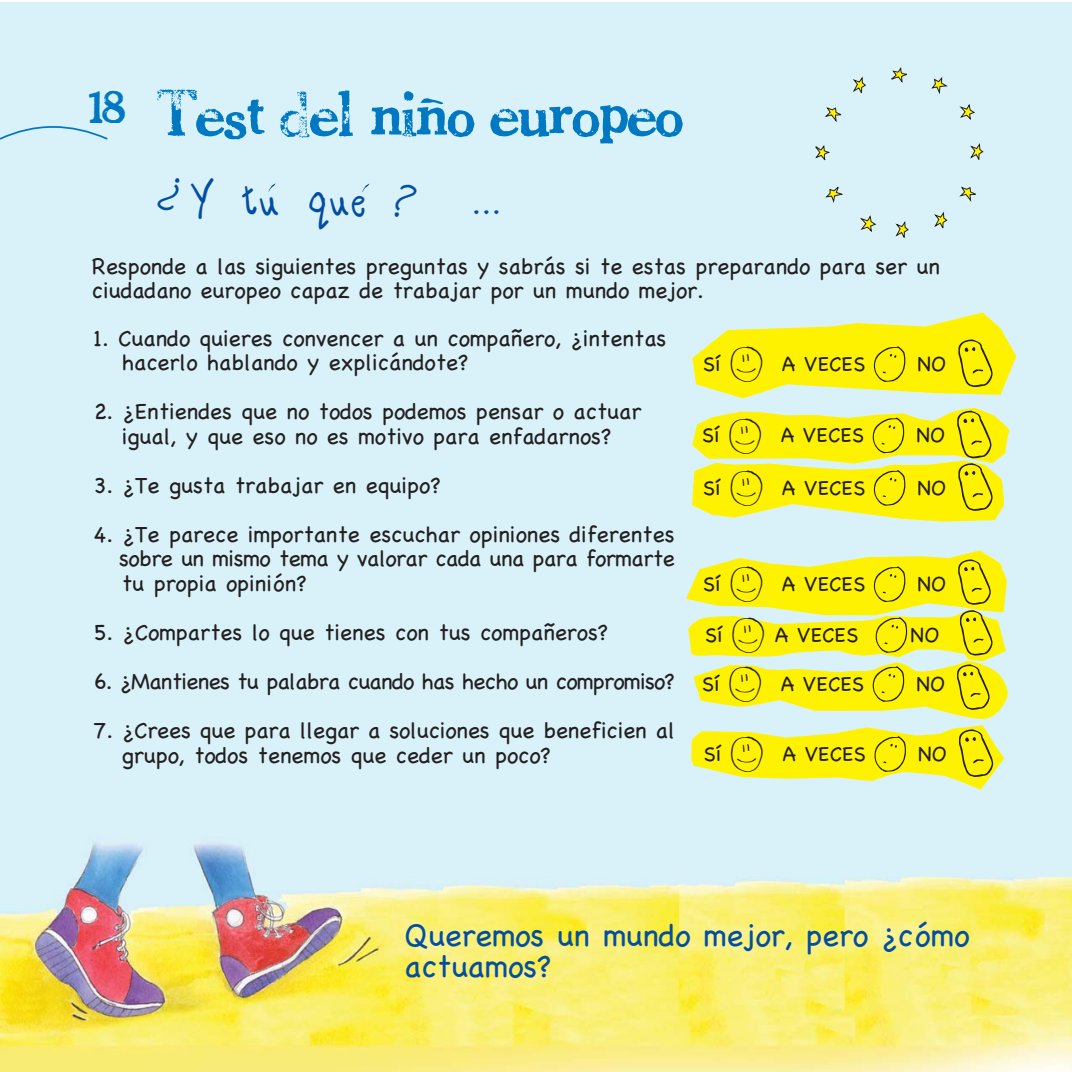
<style>
.page{position:relative;width:1072px;height:1072px;background:#fff}
.page>*{position:absolute;margin:0;border:0;box-sizing:border-box;transform-origin:0 0}
.t1{font:63px "Chelt Press Trial";color:#0079c2}
.t2{font:61.25px "Tombats Smilies";color:#231f20}
.t3{font:43.75px "Tombats Smilies";color:#231f20}
.t4{font:42px "Abc Kids";color:#034ea2}
.t5{font:31.5px/31.5px "Chalkboard";color:#034ea2}
.t6{font:22.75px/24.5px "Chalkboard";color:#231f20}
.t7{font:22.75px "Chalkboard";letter-spacing:-.03em;color:#231f20}
.t8{font:21px "Chalkboard";color:#231f20}
.s1{font-size:73.5px}
.s2{font-size:70px}
</style>
<div class="page">
<img style="left:1px;top:3px;width:1070px;height:1068px">
<svg style="left:0;top:123px;width:110px;height:18px;background:#c3e6f3"></svg>
<svg style="left:814px;top:145px;width:15px;height:16px"></svg>
<svg style="left:890px;top:68px;width:17px;height:14px"></svg>
<svg style="left:853px;top:77px;width:12px;height:17px"></svg>
<svg style="left:825px;top:107px;width:17px;height:15px"></svg>
<svg style="left:826px;top:186px;width:16px;height:16px"></svg>
<svg style="left:959px;top:187px;width:17px;height:14px"></svg>
<svg style="left:934px;top:212px;width:13px;height:17px"></svg>
<svg style="left:860px;top:216px;width:15px;height:16px"></svg>
<svg style="left:960px;top:104px;width:14px;height:15px"></svg>
<svg style="left:931px;top:77px;width:16px;height:16px"></svg>
<svg style="left:896px;top:221px;width:12px;height:17px"></svg>
<svg style="left:970px;top:144px;width:13px;height:16px"></svg>
<svg style="left:362px;top:183px;width:7px;height:9px"></svg>
<svg style="left:268px;top:183px;width:7px;height:9px"></svg>
<svg style="left:692px;top:312px;width:324px;height:86px;background:#f4f145"></svg>
<svg style="left:692px;top:407px;width:318px;height:114px;background:#f6f235"></svg>
<svg style="left:686px;top:550px;width:323px;height:169px;background:#f4f147"></svg>
<svg style="left:691px;top:725px;width:313px;height:64px;background:#f2f150"></svg>
<svg style="left:420px;top:98px;width:25px;height:6px"></svg>
<h1 class="t1" style="left:89px;top:78px;width:659px"><sup>18</sup> Test del nino europeo,</h1>
<h3 class="t4" style="left:190px;top:179px;width:229px">Y tu que ?</h3>
<h3 class="t4" style="left:181px;top:215px;width:25px;rotate:-180deg">?</h3>
<h3 class="t4" style="left:471px;top:179px;width:32px">...</h3>
<p class="t6" style="left:92px;top:253px;width:849px">Responde a las siguientes preguntas y sabrás si te estas preparando para ser un ciudadano europeo capaz de trabajar por un mundo mejor.</p>
<p class="t6" style="left:122px;top:326px;width:546px;text-indent:-28px">1. Cuando quieres convencer a un compañero, ¿intentas hacerlo hablando y explicándote?</p>
<p class="t6" style="left:94px;top:399px;width:549px;text-align:center">2. ¿Entiendes que no todos podemos pensar o actuar igual, y que eso no es motivo para enfadarnos?</p>
<p class="t6" style="left:94px;top:473px;width:348px">3. ¿Te gusta trabajar en equipo?</p>
<p class="t6" style="left:119px;top:522px;width:557px;text-align:justify;text-indent:-26px">4. ¿Te parece importante escuchar opiniones diferentes sobre un mismo tema y valorar cada una para formarte tu propia opinión?</p>
<p class="t6" style="left:94px;top:620px;width:516px">5. ¿Compartes lo que tienes con tus compañeros?</p>
<p class="t7" style="left:94px;top:666px;width:583px">6. ¿Mantienes tu palabra cuando has hecho un compromiso?</p>
<p class="t6" style="left:122px;top:718px;width:554px;text-indent:-28px">7. ¿Crees que para llegar a soluciones que beneficien al grupo, todos tenemos que ceder un poco?</p>
<h3 class="t3" style="left:729px;top:345px;width:35px">E</h3>
<h2 class="t2" style="left:870px;top:343px;width:126px">T <span class="s1">N</span></h2>
<p class="t8" style="left:703px;top:350px;width:20px">Sí</p>
<p class="t8" style="left:782px;top:350px;width:85px">A VECES</p>
<p class="t8" style="left:917px;top:350px;width:31px">NO</p>
<h3 class="t3" style="left:728px;top:416px;width:35px">E</h3>
<h2 class="t2" style="left:869px;top:414px;width:126px">T <span class="s1">N</span></h2>
<p class="t8" style="left:701px;top:422px;width:20px">Sí</p>
<p class="t8" style="left:780px;top:422px;width:85px">A VECES</p>
<p class="t8" style="left:916px;top:422px;width:31px">NO</p>
<h3 class="t3" style="left:729px;top:469px;width:35px">E</h3>
<h2 class="t2" style="left:870px;top:466px;width:126px">T <span class="s1">N</span></h2>
<p class="t8" style="left:703px;top:474px;width:20px">Sí</p>
<p class="t8" style="left:782px;top:474px;width:85px">A VECES</p>
<p class="t8" style="left:917px;top:474px;width:31px">NO</p>
<h3 class="t3" style="left:729px;top:565px;width:35px">E</h3>
<h2 class="t2" style="left:870px;top:563px;width:124px">T <span class="s2">N</span></h2>
<p class="t8" style="left:703px;top:570px;width:20px">Sí</p>
<p class="t8" style="left:782px;top:570px;width:85px">A VECES</p>
<p class="t8" style="left:917px;top:570px;width:31px">NO</p>
<h3 class="t3" style="left:731px;top:616px;width:35px">E</h3>
<h2 class="t2" style="left:872px;top:613px;width:124px">T <span class="s2">N</span></h2>
<p class="t8" style="left:704px;top:621px;width:20px">Sí</p>
<p class="t8" style="left:775px;top:621px;width:85px">A VECES</p>
<p class="t8" style="left:910px;top:621px;width:31px">NO</p>
<h3 class="t3" style="left:728px;top:665px;width:35px">E</h3>
<h2 class="t2" style="left:869px;top:662px;width:124px">T <span class="s2">N</span></h2>
<p class="t8" style="left:701px;top:670px;width:20px">Sí</p>
<p class="t8" style="left:780px;top:670px;width:85px">A VECES</p>
<p class="t8" style="left:916px;top:670px;width:31px">NO</p>
<h3 class="t3" style="left:730px;top:735px;width:35px">E</h3>
<h2 class="t2" style="left:871px;top:732px;width:126px">T <span class="s1">N</span></h2>
<p class="t8" style="left:703px;top:740px;width:20px">Sí</p>
<p class="t8" style="left:782px;top:740px;width:85px">A VECES</p>
<p class="t8" style="left:918px;top:740px;width:31px">NO</p>
<h3 class="t5" style="left:404px;top:919px;width:566px">Queremos un mundo mejor, pero ¿cómo actuamos?</h3>
</div>
